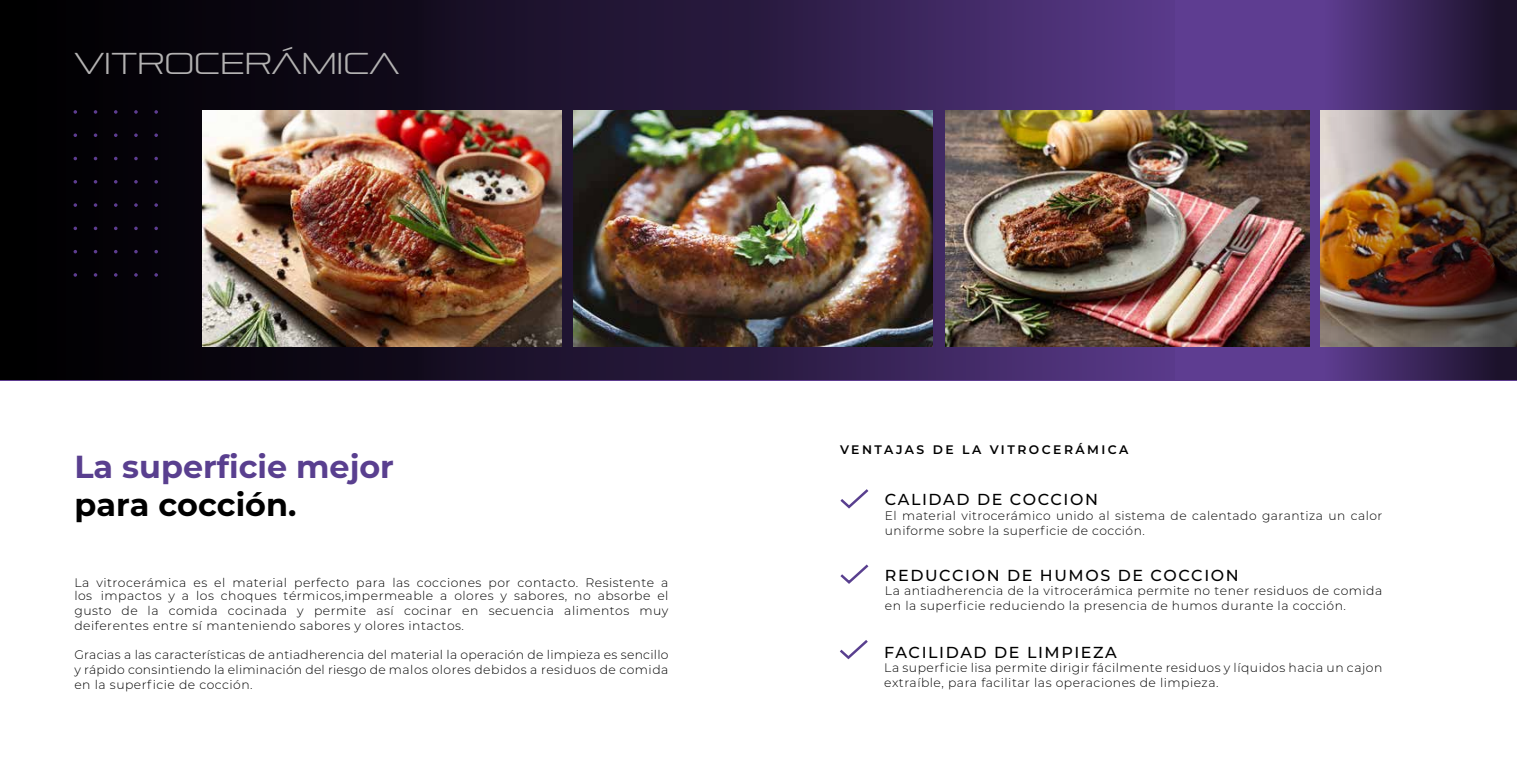
<style>
.page{position:relative;width:1517px;height:759px;background:#fff}
.page>*{position:absolute;margin:0;border:0;box-sizing:border-box;transform-origin:0 0}
.t1{font:700 31.88px "Montserrat";color:#593f8f}
.t2{font:700 31.88px "Montserrat";color:#000}
.t3{font:30px "Pirulen Lt";color:#b3b2b2}
.t4{font:500 15.88px "Montserrat";letter-spacing:.1em;color:#000}
.t5{font:300 12.38px/14.9px "Montserrat";letter-spacing:.04em;color:#000}
.t6{font:600 12.38px "Montserrat";letter-spacing:.2em;color:#000}
</style>
<div class="page">
<div style="left:0;top:0;width:1517px;height:380px;background:#5e3d91"></div>
<svg style="left:0;top:0;width:1174px;height:379px;background:#1c122c"></svg>
<svg style="left:74px;top:110px;width:3px;height:4px"></svg>
<svg style="left:94px;top:110px;width:3px;height:4px"></svg>
<svg style="left:114px;top:110px;width:3px;height:4px"></svg>
<svg style="left:134px;top:110px;width:4px;height:4px"></svg>
<svg style="left:154px;top:110px;width:4px;height:4px"></svg>
<svg style="left:134px;top:157px;width:4px;height:3px"></svg>
<svg style="left:154px;top:157px;width:4px;height:3px"></svg>
<svg style="left:74px;top:203px;width:3px;height:4px"></svg>
<svg style="left:94px;top:203px;width:3px;height:4px"></svg>
<svg style="left:114px;top:203px;width:3px;height:4px"></svg>
<svg style="left:134px;top:203px;width:4px;height:4px"></svg>
<svg style="left:154px;top:203px;width:4px;height:4px"></svg>
<svg style="left:134px;top:250px;width:4px;height:3px"></svg>
<svg style="left:154px;top:250px;width:4px;height:3px"></svg>
<svg style="left:74px;top:133px;width:3px;height:4px"></svg>
<svg style="left:94px;top:133px;width:3px;height:4px"></svg>
<svg style="left:114px;top:133px;width:3px;height:4px"></svg>
<svg style="left:134px;top:133px;width:4px;height:4px"></svg>
<svg style="left:154px;top:133px;width:4px;height:4px"></svg>
<svg style="left:134px;top:180px;width:4px;height:3px"></svg>
<svg style="left:154px;top:180px;width:4px;height:3px"></svg>
<svg style="left:74px;top:226px;width:3px;height:4px"></svg>
<svg style="left:94px;top:226px;width:3px;height:4px"></svg>
<svg style="left:114px;top:226px;width:3px;height:4px"></svg>
<svg style="left:134px;top:226px;width:4px;height:4px"></svg>
<svg style="left:154px;top:226px;width:4px;height:4px"></svg>
<svg style="left:134px;top:273px;width:4px;height:3px"></svg>
<svg style="left:154px;top:273px;width:4px;height:3px"></svg>
<svg style="left:840px;top:489px;width:29px;height:20px"></svg>
<svg style="left:840px;top:564px;width:29px;height:20px"></svg>
<svg style="left:840px;top:640px;width:28px;height:20px"></svg>
<img style="left:202px;top:110px;width:360px;height:236px">
<img style="left:945px;top:110px;width:331px;height:236px">
<img style="left:574px;top:110px;width:359px;height:236px">
<img style="left:1276px;top:0;width:241px;height:379px">
<h2 class="t3" style="left:74px;top:45px;width:326px">VITROCERÁMICA</h2>
<h1 class="t1" style="left:74px;top:443px;width:321px">La superficie mejor</h1>
<h1 class="t2" style="left:74px;top:481px;width:223px">para cocción.</h1>
<p class="t5" style="left:74px;top:575px;width:595px;line-height:12.8px">La vitrocerámica es el material perfecto para las cocciones por contacto. Resistente a los impactos y a los choques térmicos,impermeable a olores y sabores, no absorbe el</p>
<p class="t5" style="left:74px;top:602px;width:595px">gusto de la comida cocinada y permite así cocinar en secuencia alimentos muy deiferentes entre sí manteniendo sabores y olores intactos.</p>
<p class="t5" style="left:74px;top:647px;width:595px;text-align:justify">Gracias a las características de antiadherencia del material la operación de limpieza es sencillo y rápido consintiendo la eliminación del riesgo de malos olores debidos a residuos de comida en la superficie de cocción.</p>
<p class="t6" style="left:840px;top:440px;width:290px">VENTAJAS DE LA VITROCERÁMICA</p>
<p class="t4" style="left:885px;top:488px;width:215px">CALIDAD DE COCCION</p>
<p class="t5" style="left:885px;top:507px;width:499px">El material vitrocerámico unido al sistema de calentado garantiza un calor uniforme sobre la superficie de cocción.</p>
<p class="t4" style="left:885px;top:563px;width:355px">REDUCCION DE HUMOS DE COCCION</p>
<p class="t5" style="left:885px;top:583px;width:499px">La antiadherencia de la vitrocerámica permite no tener residuos de comida en la superficie reduciendo la presencia de humos durante la cocción.</p>
<p class="t4" style="left:884px;top:640px;width:234px">FACILIDAD DE LIMPIEZA</p>
<p class="t5" style="left:884px;top:660px;width:499px">La superficie lisa permite dirigir fácilmente residuos y líquidos hacia un cajon extraíble, para facilitar las operaciones de limpieza.</p>
</div>
